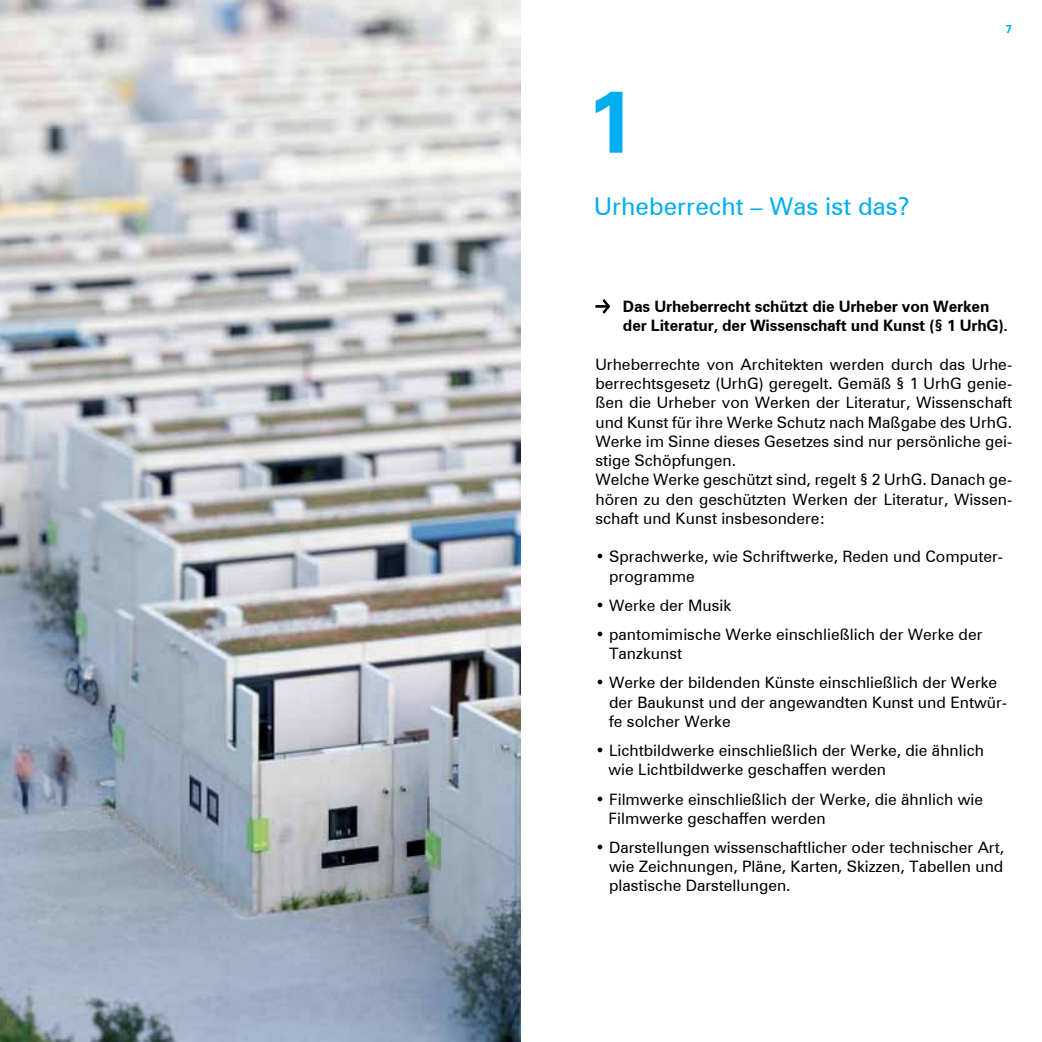
<style>
.page{position:relative;width:1042px;height:1042px;background:#fff}
.page>*{position:absolute;margin:0;border:0;box-sizing:border-box;transform-origin:0 0}
.t1{font:700 87.5px "Zurich BT";color:#00aeef}
.t2{font:24.5px "Zurich BT";color:#00aeef}
.t3{font:15.75px/19.2px "Zurich BT";color:#000}
.t4{font:700 15.75px/19.2px "Zurich BT";letter-spacing:-.01em;color:#000}
.t5{font:700 11.38px "Zurich BT";color:#00aeef}
</style>
<div class="page">
<svg style="left:595px;top:299px;width:15px;height:15px"></svg>
<img style="left:0;top:0;width:521px;height:1042px">
<h1 class="t1" style="left:587px;top:68px;width:50px">1</h1>
<h2 class="t2" style="left:594px;top:191px;width:317px">Urheberrecht – Was ist das?</h2>
<p class="t5" style="left:1006px;top:22px;width:8px">7</p>
<p class="t4" style="left:623px;top:297px;width:386px">Das Urheberrecht schützt die Urheber von Werken der Literatur, der Wissenschaft und Kunst (§ 1 UrhG).</p>
<p class="t3" style="left:595px;top:354px;width:418px">Urheberrechte von Architekten werden durch das Urhe&shy;berrechtsgesetz (UrhG) geregelt. Gemäß § 1 UrhG genie&shy;ßen die Urheber von Werken der Literatur, Wissenschaft und Kunst für ihre Werke Schutz nach Maßgabe des UrhG.<br>Werke im Sinne dieses Gesetzes sind nur persönliche gei&shy;stige Schöpfungen.<br>Welche Werke geschützt sind, regelt § 2 UrhG. Danach ge&shy;hören zu den geschützten Werken der Literatur, Wissen&shy;schaft und Kunst insbesondere:</p>
<p class="t3" style="left:609px;top:547px;width:396px;text-indent:-14px">• Sprachwerke, wie Schriftwerke, Reden und Computer&shy;programme</p>
<p class="t3" style="left:595px;top:595px;width:137px">• Werke der Musik</p>
<p class="t3" style="left:609px;top:625px;width:375px;text-indent:-14px">• pantomimische Werke einschließlich der Werke der<br>Tanzkunst</p>
<p class="t3" style="left:609px;top:673px;width:399px;text-indent:-14px">• Werke der bildenden Künste einschließlich der Werke der Baukunst und der angewandten Kunst und Entwür&shy;fe solcher Werke</p>
<p class="t3" style="left:608px;top:741px;width:377px;text-indent:-13px">• Lichtbildwerke einschließlich der Werke, die ähnlich wie Lichtbildwerke geschaffen werden</p>
<p class="t3" style="left:608px;top:789px;width:376px;text-indent:-13px">• Filmwerke einschließlich der Werke, die ähnlich wie<br>Filmwerke geschaffen werden</p>
<p class="t3" style="left:609px;top:837px;width:396px;text-align:justify;text-indent:-14px">• Darstellungen wissenschaftlicher oder technischer Art, wie Zeichnungen, Pläne, Karten, Skizzen, Tabellen und plastische Darstellungen.</p>
</div>
